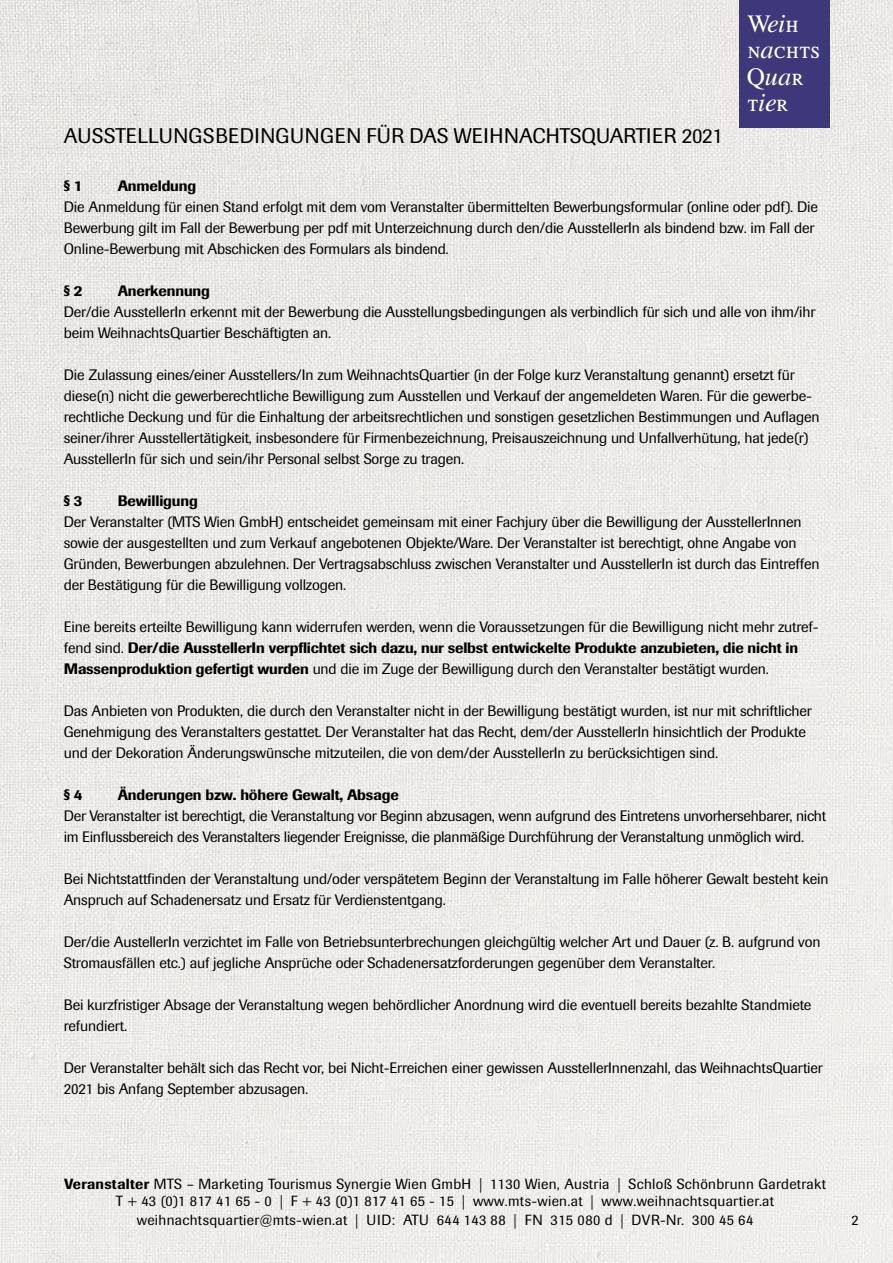
<style>
.page{position:relative;width:893px;height:1263px;background:#fff}
.page>*{position:absolute;margin:0;border:0;box-sizing:border-box;transform-origin:0 0}
.t1{font:24.9px/26.4px "Will Grace";color:#fff}
.t2{font:21px "Imago";letter-spacing:.01em;color:#000}
.t3{font:15px/21px "Imago";letter-spacing:-.01em;color:#000}
.t4{font:500 15px "Imago";letter-spacing:-.01em;color:#000}
.t5{font:14.55px/17.9px "Imago";letter-spacing:.02em;color:#000;text-align:center}
.t6{font:14.25px "Imago";color:#000}
.s1{font-weight:500}
</style>
<div class="page">
<img style="left:0;top:0;width:893px;height:1263px">
<div style="left:739px;top:0;width:90px;height:128px;background:#3d387a"></div>
<h1 class="t1" style="left:747px;top:10px;width:74px">Weih nachts<br>Quar tier</h1>
<h2 class="t2" style="left:64px;top:124px;width:661px">AUSSTELLUNGSBEDINGUNGEN FÜR DAS WEIHNACHTSQUARTIER 2021</h2>
<p class="t4" style="left:64px;top:176px;width:20px">§ 1</p>
<p class="t4" style="left:118px;top:176px;width:80px">Anmeldung</p>
<p class="t3" style="left:64px;top:196px;width:756px">Die Anmeldung für einen Stand erfolgt mit dem vom Veranstalter übermittelten Bewerbungsformular (online oder pdf). Die<br>Bewerbung gilt im Fall der Bewerbung per pdf mit Unterzeichnung durch den/die AusstellerIn als bindend bzw. im Fall der<br>Online-Bewerbung mit Abschicken des Formulars als bindend.</p>
<p class="t4" style="left:64px;top:281px;width:20px">§ 2</p>
<p class="t4" style="left:118px;top:281px;width:94px">Anerkennung</p>
<p class="t3" style="left:64px;top:301px;width:753px">Der/die AusstellerIn erkennt mit der Bewerbung die Ausstellungsbedingungen als verbindlich für sich und alle von ihm/ihr beim WeihnachtsQuartier Beschäftigten an.</p>
<p class="t3" style="left:64px;top:364px;width:757px">Die Zulassung eines/einer Ausstellers/In zum WeihnachtsQuartier (in der Folge kurz Veranstaltung genannt) ersetzt für diese(n) nicht die gewerberechtliche Bewilligung zum Ausstellen und Verkauf der angemeldeten Waren. Für die gewerbe&shy;rechtliche Deckung und für die Einhaltung der arbeitsrechtlichen und sonstigen gesetzlichen Bestimmungen und Auflagen seiner/ihrer Ausstellertätigkeit, insbesondere für Firmenbezeichnung, Preisauszeichnung und Unfallverhütung, hat jede(r)<br>AusstellerIn für sich und sein/ihr Personal selbst Sorge zu tragen.</p>
<p class="t4" style="left:64px;top:491px;width:20px">§ 3</p>
<p class="t4" style="left:118px;top:491px;width:82px">Bewilligung</p>
<p class="t3" style="left:64px;top:511px;width:757px">Der Veranstalter (MTS Wien GmbH) entscheidet gemeinsam mit einer Fachjury über die Bewilligung der AusstellerInnen sowie der ausgestellten und zum Verkauf angebotenen Objekte/Ware. Der Veranstalter ist berechtigt, ohne Angabe von Gründen, Bewerbungen abzulehnen. Der Vertragsabschluss zwischen Veranstalter und AusstellerIn ist durch das Eintreffen der Bestätigung für die Bewilligung vollzogen.</p>
<p class="t3" style="left:64px;top:616px;width:756px">Eine bereits erteilte Bewilligung kann widerrufen werden, wenn die Voraussetzungen für die Bewilligung nicht mehr zutref&shy;fend sind. <span class="s1">Der/die AusstellerIn verpflichtet sich dazu, nur selbst entwickelte Produkte anzubieten, die nicht in<br>Massenproduktion gefertigt wurden</span> und die im Zuge der Bewilligung durch den Veranstalter bestätigt wurden.</p>
<p class="t3" style="left:64px;top:700px;width:750px">Das Anbieten von Produkten, die durch den Veranstalter nicht in der Bewilligung bestätigt wurden, ist nur mit schriftlicher<br>Genehmigung des Veranstalters gestattet. Der Veranstalter hat das Recht, dem/der AusstellerIn hinsichtlich der Produkte und der Dekoration Änderungswünsche mitzuteilen, die von dem/der AusstellerIn zu berücksichtigen sind.</p>
<p class="t4" style="left:64px;top:785px;width:20px">§ 4</p>
<p class="t4" style="left:118px;top:785px;width:283px">Änderungen bzw. höhere Gewalt, Absage</p>
<p class="t3" style="left:64px;top:805px;width:764px">Der Veranstalter ist berechtigt, die Veranstaltung vor Beginn abzusagen, wenn aufgrund des Eintretens unvorhersehbarer, nicht im Einflussbereich des Veranstalters liegender Ereignisse, die planmäßige Durchführung der Veranstaltung unmöglich wird.</p>
<p class="t3" style="left:64px;top:868px;width:766px">Bei Nichtstattfinden der Veranstaltung und/oder verspätetem Beginn der Veranstaltung im Falle höherer Gewalt besteht kein<br>Anspruch auf Schadenersatz und Ersatz für Verdienstentgang.</p>
<p class="t3" style="left:64px;top:931px;width:758px">Der/die AustellerIn verzichtet im Falle von Betriebsunterbrechungen gleichgültig welcher Art und Dauer (z. B. aufgrund von<br>Stromausfällen etc.) auf jegliche Ansprüche oder Schadenersatzforderungen gegenüber dem Veranstalter.</p>
<p class="t3" style="left:64px;top:994px;width:749px">Bei kurzfristiger Absage der Veranstaltung wegen behördlicher Anordnung wird die eventuell bereits bezahlte Standmiete refundiert.</p>
<p class="t3" style="left:64px;top:1057px;width:761px">Der Veranstalter behält sich das Recht vor, bei Nicht-Erreichen einer gewissen AusstellerInnenzahl, das WeihnachtsQuartier<br>2021 bis Anfang September abzusagen.</p>
<p class="t5" style="left:64px;top:1175px;width:763px"><span class="s1">Veranstalter</span> MTS – Marketing Tourismus Synergie Wien GmbH | 1130 Wien, Austria | Schloß Schönbrunn Gardetrakt<br>T + 43 (0)1 817 41 65 - 0 | F + 43 (0)1 817 41 65 - 15 | www.mts-wien.at | www.weihnachtsquartier.at weihnachtsquartier@mts-wien.at | UID: ATU 644 143 88 | FN 315 080 d | DVR-Nr. 300 45 64</p>
<p class="t6" style="left:851px;top:1212px;width:9px">2</p>
</div>
